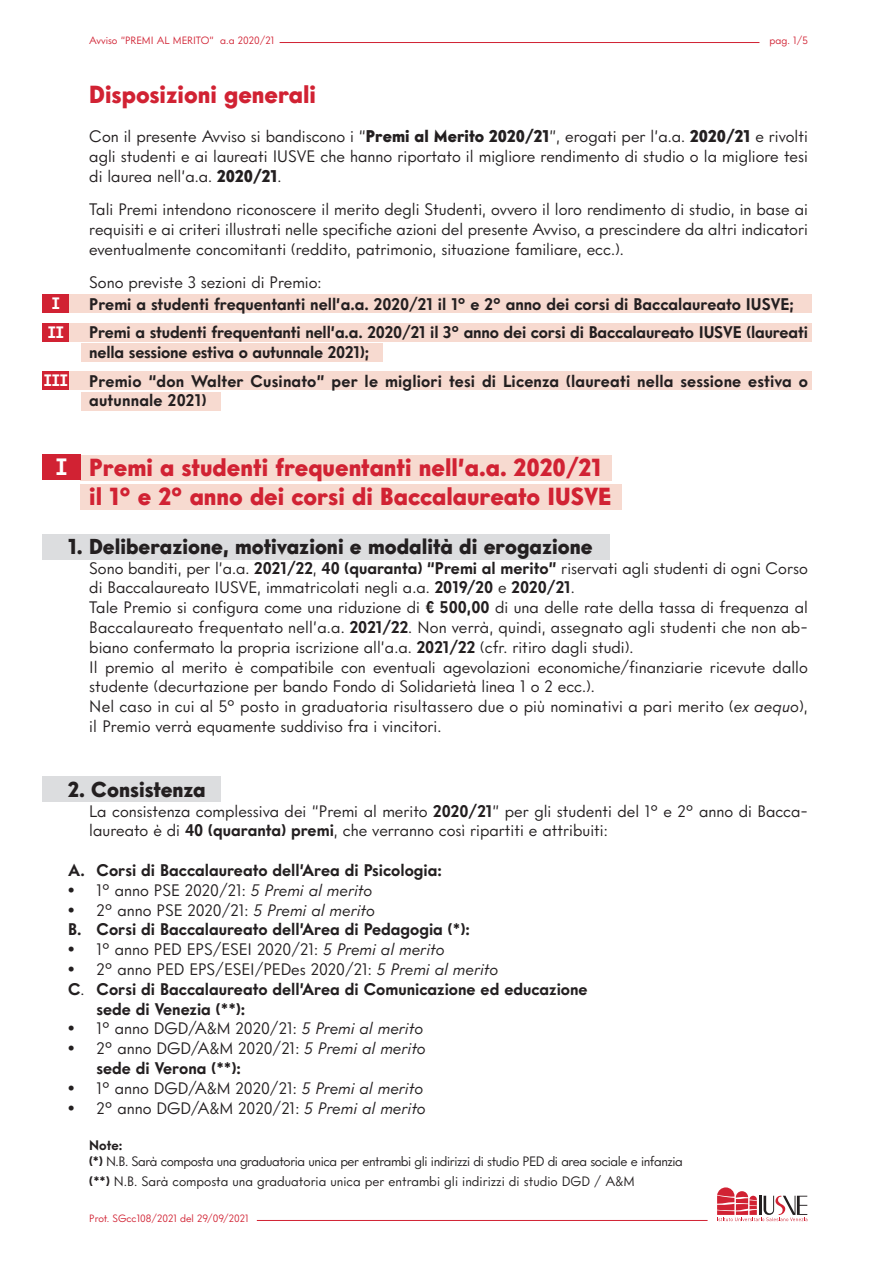
<style>
.page{position:relative;width:893px;height:1263px;background:#fff}
.page>*{position:absolute;margin:0;border:0;box-sizing:border-box;transform-origin:0 0}
.t1{font:900 24px "Intervogue";color:#d12233}
.t2{font:700 22.5px "Menlo";color:#fff}
.t3{font:900 21px "Intervogue";color:#231f20}
.t4{font:16.5px/19.8px "Intervogue";color:#231f20}
.t5{font:700 16.5px/19.8px "Intervogue";color:#231f20}
.t6{font:700 15.75px "Menlo";color:#fff}
.t7{font:13.5px "Intervogue";letter-spacing:-.03em;color:#231f20}
.t8{font:13.5px "Intervogue";color:#231f20}
.t9{font:700 13.5px "Intervogue";color:#231f20}
.t10{font:10.5px "Intervogue";color:#d12233}
.s1{font-weight:900}
.s2{font-weight:700}
.s3{font-family:"Intervogue Reg Oblq"}
.s4{font-weight:400}
</style>
<div class="page">
<hr style="left:257px;top:1220px;width:451px;height:1px;background:#d12233">
<hr style="left:280px;top:42px;width:479px;height:1px;background:#d12233">
<svg style="left:717px;top:1187px;width:90px;height:34px"></svg>
<div style="left:43px;top:776px;width:178px;height:26px;background:#dcdddf"></div>
<div style="left:43px;top:534px;width:567px;height:26px;background:#dcdddf"></div>
<div style="left:43px;top:294px;width:769px;height:19px;background:#f7dad0"></div>
<div style="left:43px;top:323px;width:769px;height:18px;background:#f7dad0"></div>
<div style="left:43px;top:371px;width:769px;height:19px;background:#f7dad0"></div>
<div style="left:82px;top:392px;width:139px;height:18px;background:#f7dad0"></div>
<div style="left:82px;top:343px;width:301px;height:19px;background:#f7dad0"></div>
<div style="left:80px;top:455px;width:532px;height:25px;background:#f7dad0"></div>
<div style="left:80px;top:485px;width:542px;height:25px;background:#f7dad0"></div>
<div style="left:43px;top:294px;width:26px;height:19px;background:#d12233"></div>
<div style="left:43px;top:323px;width:26px;height:18px;background:#d12233"></div>
<div style="left:43px;top:371px;width:26px;height:19px;background:#d12233"></div>
<div style="left:43px;top:455px;width:38px;height:25px;background:#d12233"></div>
<p class="t10" style="left:89px;top:34px;width:186px">Avviso “PREMI AL MERITO” a.a 2020/21</p>
<p class="t10" style="left:769px;top:34px;width:40px">pag. 1/5</p>
<p class="t1" style="left:89px;top:80px;width:228px">Disposizioni generali</p>
<p class="t4" style="left:89px;top:126px;width:720px;text-align:justify">Con il presente Avviso si bandiscono i “<span class="s1">Premi al Merito 2020/21</span>”, erogati per l’a.a. <span class="s1">2020/21</span> e rivolti agli studenti e ai laureati IUSVE che hanno riportato il migliore rendimento di studio o la migliore tesi di laurea nell’a.a. <span class="s1">2020/21</span>.</p>
<p class="t4" style="left:89px;top:199px;width:720px;text-align:justify">Tali Premi intendono riconoscere il merito degli Studenti, ovvero il loro rendimento di studio, in base ai requisiti e ai criteri illustrati nelle specifiche azioni del presente Avviso, a prescindere da altri indicatori eventualmente concomitanti (reddito, patrimonio, situazione familiare, ecc.).</p>
<p class="t4" style="left:89px;top:272px;width:234px">Sono previste 3 sezioni di Premio:</p>
<p class="t6" style="left:51px;top:293px;width:11px">I</p>
<p class="t5" style="left:89px;top:294px;width:706px">Premi a studenti frequentanti nell’a.a. 2020/21 il 1° e 2° anno dei corsi di Baccalaureato IUSVE;</p>
<p class="t6" style="left:47px;top:321px;width:19px">II</p>
<p class="t5" style="left:89px;top:322px;width:720px">Premi a studenti frequentanti nell’a.a. 2020/21 il 3° anno dei corsi di Baccalaureato IUSVE (laureati nella sessione estiva o autunnale 2021);</p>
<p class="t6" style="left:43px;top:369px;width:27px">III</p>
<p class="t5" style="left:89px;top:371px;width:720px">Premio “don Walter Cusinato” per le migliori tesi di Licenza (laureati nella sessione estiva o autunnale 2021)</p>
<p class="t2" style="left:55px;top:452px;width:15px">I</p>
<p class="t1" style="left:89px;top:453px;width:514px">Premi a studenti frequentanti nell’a.a. 2020/21</p>
<p class="t1" style="left:89px;top:482px;width:524px">il 1° e 2° anno dei corsi di Baccalaureato IUSVE</p>
<p class="t3" style="left:68px;top:533px;width:526px">1. Deliberazione, motivazioni e modalità di erogazione</p>
<p class="t4" style="left:89px;top:558px;width:720px">Sono banditi, per l’a.a. <span class="s2">2021/22</span>, <span class="s2">40 (quaranta) “Premi al merito”</span> riservati agli studenti di ogni Corso di Baccalaureato IUSVE, immatricolati negli a.a. <span class="s2">2019/20</span> e <span class="s2">2020/21</span>.</p>
<p class="t4" style="left:89px;top:597px;width:720px;text-align:justify">Tale Premio si configura come una riduzione di <span class="s2">€ 500,00</span> di una delle rate della tassa di frequenza al Baccalaureato frequentato nell’a.a. <span class="s2">2021/22</span>. Non verrà, quindi, assegnato agli studenti che non ab&shy;biano confermato la propria iscrizione all’a.a. <span class="s2">2021/22</span> (cfr. ritiro dagli studi).</p>
<p class="t4" style="left:89px;top:657px;width:720px">Il premio al merito è compatibile con eventuali agevolazioni economiche/finanziarie ricevute dallo studente (decurtazione per bando Fondo di Solidarietà linea 1 o 2 ecc.).</p>
<p class="t4" style="left:89px;top:696px;width:720px">Nel caso in cui al 5° posto in graduatoria risultassero due o più nominativi a pari merito (<span class="s3">ex aequo</span>), il Premio verrà equamente suddiviso fra i vincitori.</p>
<p class="t3" style="left:68px;top:776px;width:139px">2. Consistenza</p>
<p class="t4" style="left:89px;top:801px;width:720px">La consistenza complessiva dei “Premi al merito <span class="s2">2020/21</span>” per gli studenti del 1° e 2° anno di Bacca&shy;laureato è di <span class="s2">40 (quaranta) premi</span>, che verranno così ripartiti e attribuiti:</p>
<p class="t5" style="left:68px;top:860px;width:375px">A. Corsi di Baccalaureato dell’Area di Psicologia:</p>
<p class="t4" style="left:68px;top:880px;width:306px"><span class="s1">•</span> 1° anno PSE 2020/21: <span class="s3">5 Premi al merito</span></p>
<p class="t4" style="left:68px;top:900px;width:308px"><span class="s1">•</span> 2° anno PSE 2020/21: <span class="s3">5 Premi al merito</span></p>
<p class="t5" style="left:68px;top:919px;width:403px">B. Corsi di Baccalaureato dell’Area di Pedagogia (*):</p>
<p class="t4" style="left:68px;top:939px;width:378px"><span class="s1">•</span> 1° anno PED EPS/ESEI 2020/21: <span class="s3">5 Premi al merito</span></p>
<p class="t4" style="left:68px;top:959px;width:432px"><span class="s1">•</span> 2° anno PED EPS/ESEI/PEDes 2020/21: <span class="s3">5 Premi al merito</span></p>
<p class="t5" style="left:68px;top:979px;width:521px">C<span class="s4">.</span> Corsi di Baccalaureato dell’Area di Comunicazione ed educazione</p>
<p class="t5" style="left:97px;top:999px;width:150px">sede di Venezia (**):</p>
<p class="t4" style="left:68px;top:1018px;width:357px"><span class="s1">•</span> 1° anno DGD/A&amp;M 2020/21: <span class="s3">5 Premi al merito</span></p>
<p class="t4" style="left:68px;top:1038px;width:359px"><span class="s1">•</span> 2° anno DGD/A&amp;M 2020/21: <span class="s3">5 Premi al merito</span></p>
<p class="t5" style="left:97px;top:1058px;width:146px">sede di Verona (**):</p>
<p class="t4" style="left:68px;top:1078px;width:357px"><span class="s1">•</span> 1° anno DGD/A&amp;M 2020/21: <span class="s3">5 Premi al merito</span></p>
<p class="t4" style="left:68px;top:1098px;width:359px"><span class="s1">•</span> 2° anno DGD/A&amp;M 2020/21: <span class="s3">5 Premi al merito</span></p>
<p class="t9" style="left:89px;top:1136px;width:35px">Note:</p>
<p class="t7" style="left:89px;top:1153px;width:595px"><span class="s2">(*)</span> N.B. Sarà composta una graduatoria unica per entrambi gli indirizzi di studio PED di area sociale e infanzia</p>
<p class="t8" style="left:89px;top:1172px;width:547px"><span class="s2">(**)</span> N.B. Sarà composta una graduatoria unica per entrambi gli indirizzi di studio DGD / A&amp;M</p>
<p class="t10" style="left:89px;top:1211px;width:161px">Prot. SGcc108/2021 del 29/09/2021</p>
</div>
